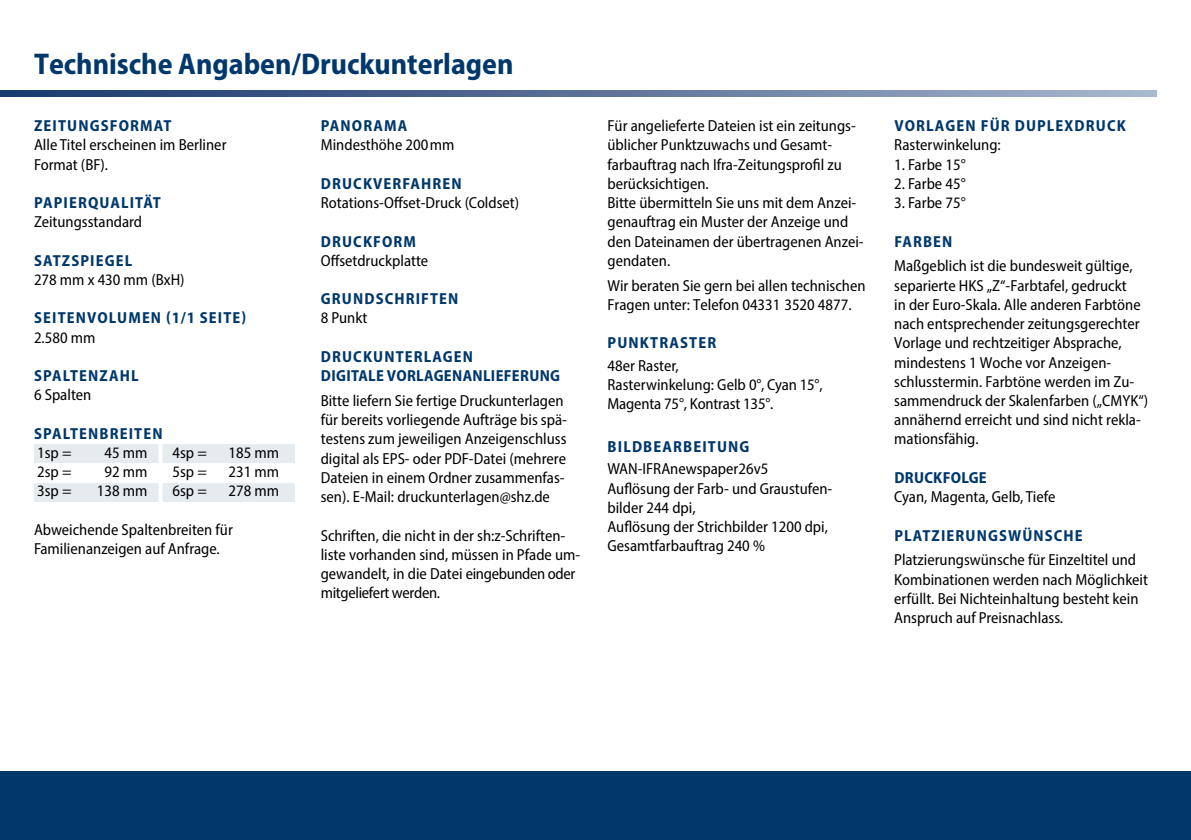
<style>
.page{position:relative;width:1191px;height:840px;background:#fff}
.page>*{position:absolute;margin:0;border:0;box-sizing:border-box;transform-origin:0 0}
.t1{font:700 semi-condensed 30px "Myriad Pro";color:#00386c}
.t2{font:semi-condensed 16px/19.2px "Myriad Pro";color:#000}
.t3{font:700 semi-condensed 16px "Myriad Pro";letter-spacing:.07em;color:#00386c}
.t4{font:700 semi-condensed 16px/19.2px "Myriad Pro";letter-spacing:.02em;color:#00386c}
</style>
<div class="page">
<svg style="left:0;top:91px;width:1157px;height:5px;background:#5c7399"></svg>
<div style="left:0;top:771px;width:1191px;height:68px;background:#00386c"></div>
<div style="left:34px;top:444px;width:261px;height:19px;background:#e6ebf0"></div>
<div style="left:34px;top:482px;width:261px;height:19px;background:#e6ebf0"></div>
<hr style="left:158px;top:436px;width:4px;height:86px;background:#fff">
<h1 class="t1" style="left:34px;top:45px;width:481px">Technische Angaben/Druckunterlagen</h1>
<p class="t3" style="left:34px;top:115px;width:139px">ZEITUNGSFORMAT</p>
<p class="t2" style="left:34px;top:135px;width:194px">Alle Titel erscheinen im Berliner<br>Format (BF).</p>
<p class="t3" style="left:34px;top:192px;width:128px">PAPIERQUALITÄT</p>
<p class="t2" style="left:34px;top:212px;width:110px">Zeitungsstandard</p>
<p class="t3" style="left:34px;top:250px;width:100px">SATZSPIEGEL</p>
<p class="t2" style="left:34px;top:269px;width:152px">278 mm x 430 mm (BxH)</p>
<p class="t3" style="left:34px;top:307px;width:214px">SEITENVOLUMEN (1/1 SEITE)</p>
<p class="t2" style="left:34px;top:327px;width:63px">2.580 mm</p>
<p class="t3" style="left:34px;top:365px;width:106px">SPALTENZAHL</p>
<p class="t2" style="left:34px;top:385px;width:59px">6 Spalten</p>
<p class="t3" style="left:34px;top:423px;width:130px">SPALTENBREITEN</p>
<p class="t2" style="left:37px;top:442px;width:36px">1sp =</p>
<p class="t2" style="left:104px;top:442px;width:44px">45 mm</p>
<p class="t2" style="left:172px;top:442px;width:36px">4sp =</p>
<p class="t2" style="left:229px;top:442px;width:52px">185 mm</p>
<p class="t2" style="left:37px;top:461px;width:36px">2sp =</p>
<p class="t2" style="left:104px;top:461px;width:44px">92 mm</p>
<p class="t2" style="left:172px;top:461px;width:36px">5sp =</p>
<p class="t2" style="left:229px;top:461px;width:52px">231 mm</p>
<p class="t2" style="left:37px;top:481px;width:36px">3sp =</p>
<p class="t2" style="left:97px;top:481px;width:52px">138 mm</p>
<p class="t2" style="left:172px;top:481px;width:36px">6sp =</p>
<p class="t2" style="left:229px;top:481px;width:52px">278 mm</p>
<p class="t2" style="left:34px;top:519px;width:200px">Abweichende Spaltenbreiten für<br>Familienanzeigen auf Anfrage.</p>
<p class="t3" style="left:321px;top:115px;width:88px">PANORAMA</p>
<p class="t2" style="left:321px;top:135px;width:135px">Mindesthöhe 200 mm</p>
<p class="t3" style="left:321px;top:173px;width:142px">DRUCKVERFAHREN</p>
<p class="t2" style="left:321px;top:193px;width:200px">Rotations-Offset-Druck (Coldset)</p>
<p class="t3" style="left:321px;top:231px;width:97px">DRUCKFORM</p>
<p class="t2" style="left:321px;top:250px;width:109px">Offsetdruckplatte</p>
<p class="t3" style="left:321px;top:288px;width:139px">GRUNDSCHRIFTEN</p>
<p class="t2" style="left:321px;top:308px;width:48px">8 Punkt</p>
<p class="t4" style="left:321px;top:346px;width:241px">DRUCKUNTERLAGEN<br>DIGITALE VORLAGENANLIEFERUNG</p>
<p class="t2" style="left:321px;top:390px;width:248px">Bitte liefern Sie fertige Druckunterlagen für bereits vorliegende Aufträge bis spä&shy;testens zum jeweiligen Anzeigenschluss digital als EPS- oder PDF-Datei (mehrere Dateien in einem Ordner zusammenfas&shy;sen). E-Mail: druckunterlagen@shz.de</p>
<p class="t2" style="left:321px;top:525px;width:261px">Schriften, die nicht in der sh:z-Schriften&shy;liste vorhanden sind, müssen in Pfade um&shy;gewandelt, in die Datei eingebunden oder mitgeliefert werden.</p>
<p class="t2" style="left:607px;top:116px;width:258px">Für angelieferte Dateien ist ein zeitungs&shy;üblicher Punktzuwachs und Gesamt&shy;farbauftrag nach Ifra-Zeitungsprofil zu berücksichtigen.<br>Bitte übermitteln Sie uns mit dem Anzei&shy;genauftrag ein Muster der Anzeige und den Dateinamen der übertragenen Anzei&shy;gendaten.</p>
<p class="t2" style="left:607px;top:275px;width:260px">Wir beraten Sie gern bei allen technischen<br>Fragen unter: Telefon 04331 3520 4877.</p>
<p class="t3" style="left:607px;top:332px;width:110px">PUNKTRASTER</p>
<p class="t2" style="left:607px;top:355px;width:217px">48er Raster,<br>Rasterwinkelung: Gelb 0°, Cyan 15°,<br>Magenta 75°, Kontrast 135°.</p>
<p class="t3" style="left:607px;top:436px;width:143px">BILDBEARBEITUNG</p>
<p class="t2" style="left:607px;top:459px;width:226px">WAN-IFRAnewspaper26v5<br>Auflösung der Farb- und Graustufen&shy;bilder 244 dpi,<br>Auflösung der Strichbilder 1200 dpi,<br>Gesamtfarbauftrag 240 %</p>
<p class="t3" style="left:894px;top:115px;width:233px">VORLAGEN FÜR DUPLEXDRUCK</p>
<p class="t2" style="left:894px;top:135px;width:108px">Rasterwinkelung:</p>
<p class="t2" style="left:894px;top:154px;width:73px">1. Farbe 15°</p>
<p class="t2" style="left:894px;top:173px;width:73px">2. Farbe 45°</p>
<p class="t2" style="left:894px;top:193px;width:73px">3. Farbe 75°</p>
<p class="t3" style="left:894px;top:231px;width:60px">FARBEN</p>
<p class="t2" style="left:894px;top:256px;width:255px">Maßgeblich ist die bundesweit gültige, separierte HKS „Z“-Farbtafel, gedruckt<br>in der Euro-Skala. Alle anderen Farbtöne nach entsprechender zeitungsgerechter Vorlage und rechtzeitiger Absprache, mindestens 1 Woche vor Anzeigen&shy;schlusstermin. Farbtöne werden im Zu&shy;sammendruck der Skalenfarben („CMYK“) annähernd erreicht und sind nicht rekla&shy;mationsfähig.</p>
<p class="t4" style="left:894px;top:467px;width:94px">DRUCKFOLGE</p>
<p class="t2" style="left:894px;top:486px;width:163px">Cyan, Magenta, Gelb, Tiefe</p>
<p class="t3" style="left:894px;top:524px;width:190px">PLATZIERUNGSWÜNSCHE</p>
<p class="t2" style="left:894px;top:550px;width:255px">Platzierungswünsche für Einzeltitel und Kombinationen werden nach Möglichkeit erfüllt. Bei Nichteinhaltung besteht kein Anspruch auf Preisnachlass.</p>
</div>
